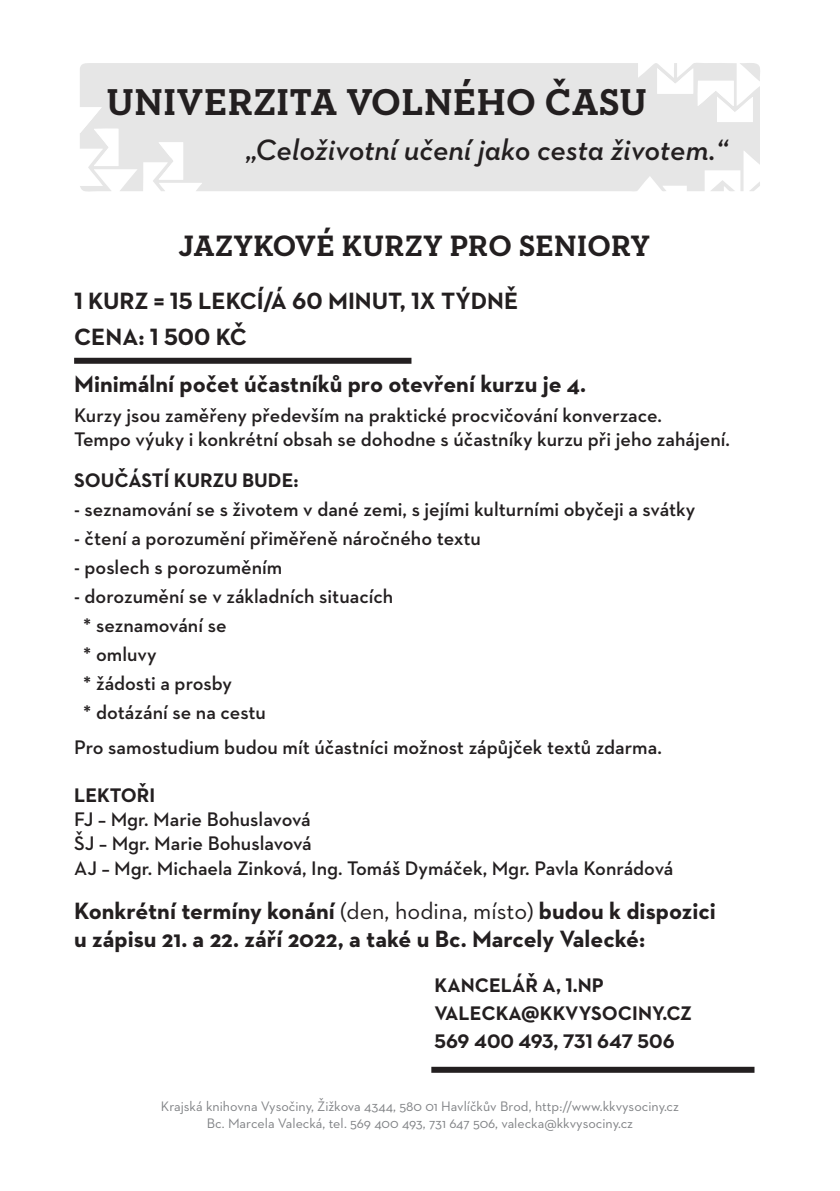
<style>
.page{position:relative;width:840px;height:1191px;background:#fff}
.page>*{position:absolute;margin:0;border:0;box-sizing:border-box;transform-origin:0 0}
.t1{font:700 38px "Neutraface Slab Text";letter-spacing:.01em;color:#231f20}
.t2{font:italic 600 30px "Neutraface 2 Text";color:#231f20}
.t3{font:700 30px "Neutraface Slab Text";letter-spacing:.01em;color:#231f20}
.t4{font:700 24px/36px "Neutraface 2 Text";color:#231f20}
.t5{font:600 20px/24px "Neutraface 2 Text";color:#231f20}
.t6{font:700 20px/28px "Neutraface 2 Text";color:#231f20}
.t7{font:14px/16.8px "Neutraface 2 Text";color:#808285;text-align:center}
.s1{font-weight:700}
.s2{font-weight:400}
</style>
<div class="page">
<div style="left:80px;top:63px;width:679px;height:129px;background:#e6e6e6"></div>
<svg style="left:656px;top:63px;width:104px;height:59px"></svg>
<svg style="left:80px;top:107px;width:38px;height:59px"></svg>
<svg style="left:158px;top:142px;width:25px;height:38px"></svg>
<svg style="left:709px;top:180px;width:25px;height:12px"></svg>
<svg style="left:748px;top:181px;width:11px;height:10px"></svg>
<div style="left:74px;top:358px;width:337px;height:6px;background:#231f20"></div>
<div style="left:431px;top:1066px;width:323px;height:6px;background:#231f20"></div>
<h1 class="t1" style="left:106px;top:78px;width:542px">UNIVERZITA VOLNÉHO ČASU</h1>
<h2 class="t2" style="left:246px;top:130px;width:483px">„Celoživotní učení jako cesta životem.“</h2>
<p class="t3" style="left:178px;top:227px;width:473px">JAZYKOVÉ KURZY PRO SENIORY</p>
<p class="t4" style="left:74px;top:283px;width:445px">1 KURZ = 15 LEKCÍ/Á 60 MINUT, 1X TÝDNĚ<br>CENA: 1 500 KČ</p>
<p class="t4" style="left:74px;top:366px;width:513px">Minimální počet účastníků pro otevření kurzu je 4.</p>
<p class="t5" style="left:74px;top:403px;width:657px">Kurzy jsou zaměřeny především na praktické procvičování konverzace.<br>Tempo výuky i konkrétní obsah se dohodne s účastníky kurzu při jeho zahájení.</p>
<p class="t6" style="left:74px;top:466px;width:226px">SOUČÁSTÍ KURZU BUDE:</p>
<p class="t5" style="left:74px;top:497px;width:622px">- seznamování se s životem v dané zemi, s jejími kulturními obyčeji a svátky</p>
<p class="t5" style="left:74px;top:526px;width:408px">- čtení a porozumění přiměřeně náročného textu</p>
<p class="t5" style="left:74px;top:555px;width:210px">- poslech s porozuměním</p>
<p class="t5" style="left:74px;top:584px;width:320px">- dorozumění se v základních situacích</p>
<p class="t5" style="left:83px;top:613px;width:145px">* seznamování se</p>
<p class="t5" style="left:83px;top:642px;width:75px">* omluvy</p>
<p class="t5" style="left:83px;top:671px;width:150px">* žádosti a prosby</p>
<p class="t5" style="left:83px;top:700px;width:184px">* dotázání se na cestu</p>
<p class="t5" style="left:74px;top:735px;width:589px">Pro samostudium budou mít účastníci možnost zápůjček textů zdarma.</p>
<p class="t5" style="left:74px;top:783px;width:600px"><span class="s1">LEKTOŘI<br></span>FJ – Mgr. Marie Bohuslavová<br>ŠJ – Mgr. Marie Bohuslavová<br>AJ – Mgr. Michaela Zinková, Ing. Tomáš Dymáček, Mgr. Pavla Konrádová</p>
<p class="t4" style="left:74px;top:896px;width:643px;line-height:28px">Konkrétní termíny konání <span class="s2">(den, hodina, místo)</span> budou k dispozici u zápisu 21. a 22. září 2022, a také u Bc. Marcely Valecké:</p>
<p class="t6" style="left:434px;top:971px;width:259px">KANCELÁŘ A, 1.NP<br>VALECKA@KKVYSOCINY.CZ<br>569 400 493, 731 647 506</p>
<p class="t7" style="left:161px;top:1097px;width:519px">Krajská knihovna Vysočiny, Žižkova 4344, 580 01 Havlíčkův Brod, http://www.kkvysociny.cz<br>Bc. Marcela Valecká, tel. 569 400 493, 731 647 506, valecka@kkvysociny.cz</p>
</div>
